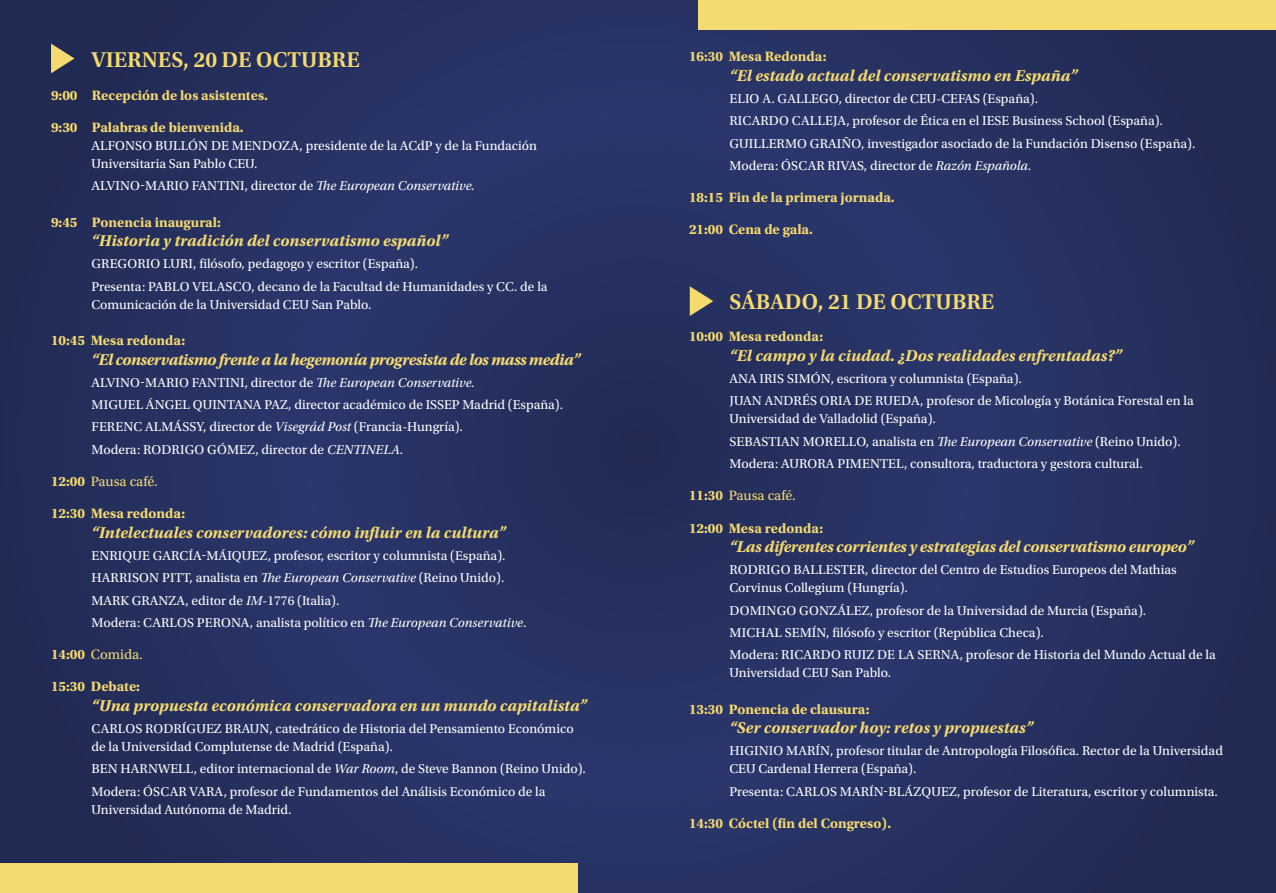
<style>
.page{position:relative;width:1276px;height:893px;background:#fff}
.page>*{position:absolute;margin:0;border:0;box-sizing:border-box;transform-origin:0 0}
.t1{font:600 22.5px "Utopia Std";color:#f5da6f}
.t2{font:italic 700 16.5px "Utopia Std";color:#f5da6f}
.t3{font:italic 700 16.5px "Utopia Std";letter-spacing:-.03em;color:#f5da6f}
.t4{font:italic 700 16.5px "Utopia Std";letter-spacing:-.02em;color:#f5da6f}
.t5{font:700 14.25px "Utopia Std";color:#f5da6f}
.t6{font:14.25px "Utopia Std";color:#f5da6f}
.t7{font:13.5px/18px "Utopia Std";color:#fff}
.s1{font-style:italic}
.s2{font-weight:700}
</style>
<div class="page">
<div style="left:0;top:0;width:1276px;height:893px;background:linear-gradient(to right,#263161,#263161)"></div>
<div style="left:698px;top:0;width:578px;height:30px;background:#f5da6f"></div>
<div style="left:0;top:863px;width:577px;height:30px;background:#f5da6f"></div>
<svg style="left:51px;top:44px;width:24px;height:29px"></svg>
<svg style="left:690px;top:286px;width:23px;height:30px"></svg>
<p class="t1" style="left:91px;top:47px;width:270px">VIERNES, 20 DE OCTUBRE</p>
<p class="t5" style="left:51px;top:87px;width:218px">9:00 Recepción de los asistentes.</p>
<p class="t5" style="left:51px;top:119px;width:194px">9:30 Palabras de bienvenida.</p>
<p class="t7" style="left:91px;top:137px;width:447px">ALFONSO BULLÓN DE MENDOZA, presidente de la ACdP y de la Fundación<br>Universitaria San Pablo CEU.</p>
<p class="t7" style="left:91px;top:177px;width:385px">ALVINO-MARIO FANTINI, director de <span class="s1">The European Conservative.</span></p>
<p class="t5" style="left:51px;top:214px;width:171px">9:45 Ponencia inaugural:</p>
<p class="t2" style="left:91px;top:231px;width:358px">“Historia y tradición del conservatismo español”</p>
<p class="t7" style="left:91px;top:255px;width:328px">GREGORIO LURI, filósofo, pedagogo y escritor (España).</p>
<p class="t7" style="left:91px;top:278px;width:458px">Presenta: PABLO VELASCO, decano de la Facultad de Humanidades y CC. de la<br>Comunicación de la Universidad CEU San Pablo.</p>
<p class="t5" style="left:51px;top:332px;width:136px">10:45 Mesa redonda:</p>
<p class="t3" style="left:91px;top:350px;width:491px">“El conservatismo frente a la hegemonía progresista de los mass media”</p>
<p class="t7" style="left:91px;top:374px;width:385px">ALVINO-MARIO FANTINI, director de <span class="s1">The European Conservative.</span></p>
<p class="t7" style="left:91px;top:396px;width:473px">MIGUEL ÁNGEL QUINTANA PAZ, director académico de ISSEP Madrid (España).</p>
<p class="t7" style="left:91px;top:418px;width:373px">FERENC ALMÁSSY, director de <span class="s1">Visegrád Post</span> (Francia-Hungría).</p>
<p class="t7" style="left:91px;top:441px;width:313px">Modera: RODRIGO GÓMEZ, director de <span class="s1">CENTINELA</span>.</p>
<p class="t6" style="left:51px;top:474px;width:108px"><span class="s2">12:00</span> Pausa café.</p>
<p class="t5" style="left:51px;top:505px;width:136px">12:30 Mesa redonda:</p>
<p class="t2" style="left:91px;top:523px;width:416px">“Intelectuales conservadores: cómo influir en la cultura”</p>
<p class="t7" style="left:91px;top:547px;width:415px">ENRIQUE GARCÍA-MÁIQUEZ, profesor, escritor y columnista (España).</p>
<p class="t7" style="left:91px;top:569px;width:414px">HARRISON PITT, analista en <span class="s1">The European Conservative</span> (Reino Unido).</p>
<p class="t7" style="left:91px;top:591px;width:249px">MARK GRANZA, editor de <span class="s1">IM</span>-1776 (Italia).</p>
<p class="t7" style="left:91px;top:614px;width:436px">Modera: CARLOS PERONA, analista político en <span class="s1">The European Conservative</span>.</p>
<p class="t6" style="left:51px;top:647px;width:93px"><span class="s2">14:00</span> Comida.</p>
<p class="t5" style="left:51px;top:678px;width:91px">15:30 Debate:</p>
<p class="t2" style="left:91px;top:696px;width:497px">“Una propuesta económica conservadora en un mundo capitalista”</p>
<p class="t7" style="left:91px;top:720px;width:484px">CARLOS RODRÍGUEZ BRAUN, catedrático de Historia del Pensamiento Económico de la Universidad Complutense de Madrid (España).</p>
<p class="t7" style="left:91px;top:760px;width:496px">BEN HARNWELL, editor internacional de <span class="s1">War Room</span>, de Steve Bannon (Reino Unido).</p>
<p class="t7" style="left:91px;top:782px;width:455px">Modera: ÓSCAR VARA, profesor de Fundamentos del Análisis Económico de la<br>Universidad Autónoma de Madrid.</p>
<p class="t5" style="left:689px;top:48px;width:139px">16:30 Mesa Redonda:</p>
<p class="t2" style="left:729px;top:66px;width:350px">“El estado actual del conservatismo en España”</p>
<p class="t7" style="left:729px;top:90px;width:310px">ELIO A. GALLEGO, director de CEU-CEFAS (España).</p>
<p class="t7" style="left:729px;top:112px;width:435px">RICARDO CALLEJA, profesor de Ética en el IESE Business School (España).</p>
<p class="t7" style="left:729px;top:135px;width:467px">GUILLERMO GRAIÑO, investigador asociado de la Fundación Disenso (España).</p>
<p class="t7" style="left:729px;top:157px;width:303px">Modera: ÓSCAR RIVAS, director de <span class="s1">Razón Española</span>.</p>
<p class="t5" style="left:689px;top:189px;width:207px">18:15 Fin de la primera jornada.</p>
<p class="t5" style="left:689px;top:222px;width:125px">21:00 Cena de gala.</p>
<p class="t1" style="left:729px;top:289px;width:266px">SÁBADO, 21 DE OCTUBRE</p>
<p class="t5" style="left:689px;top:329px;width:136px">10:00 Mesa redonda:</p>
<p class="t2" style="left:729px;top:346px;width:394px">“El campo y la ciudad. ¿Dos realidades enfrentadas?”</p>
<p class="t7" style="left:729px;top:370px;width:294px">ANA IRIS SIMÓN, escritora y columnista (España).</p>
<p class="t7" style="left:729px;top:392px;width:466px">JUAN ANDRÉS ORIA DE RUEDA, profesor de Micología y Botánica Forestal en la<br>Universidad de Valladolid (España).</p>
<p class="t7" style="left:729px;top:433px;width:453px">SEBASTIAN MORELLO, analista en <span class="s1">The European Conservative</span> (Reino Unido).</p>
<p class="t7" style="left:729px;top:455px;width:415px">Modera: AURORA PIMENTEL, consultora, traductora y gestora cultural.</p>
<p class="t6" style="left:689px;top:488px;width:108px"><span class="s2">11:30</span> Pausa café.</p>
<p class="t5" style="left:689px;top:520px;width:136px">12:00 Mesa redonda:</p>
<p class="t4" style="left:729px;top:537px;width:466px">“Las diferentes corrientes y estrategias del conservatismo europeo”</p>
<p class="t7" style="left:729px;top:561px;width:449px">RODRIGO BALLESTER, director del Centro de Estudios Europeos del Mathias<br>Corvinus Collegium (Hungría).</p>
<p class="t7" style="left:729px;top:601px;width:418px">DOMINGO GONZÁLEZ, profesor de la Universidad de Murcia (España).</p>
<p class="t7" style="left:729px;top:624px;width:316px">MICHAL SEMÍN, filósofo y escritor (República Checa).</p>
<p class="t7" style="left:729px;top:646px;width:488px">Modera: RICARDO RUIZ DE LA SERNA, profesor de Historia del Mundo Actual de la<br>Universidad CEU San Pablo.</p>
<p class="t5" style="left:689px;top:701px;width:182px">13:30 Ponencia de clausura:</p>
<p class="t2" style="left:729px;top:718px;width:305px">“Ser conservador hoy: retos y propuestas”</p>
<p class="t7" style="left:729px;top:742px;width:495px">HIGINIO MARÍN, profesor titular de Antropología Filosófica. Rector de la Universidad<br>CEU Cardenal Herrera (España).</p>
<p class="t7" style="left:729px;top:782px;width:490px">Presenta: CARLOS MARÍN-BLÁZQUEZ, profesor de Literatura, escritor y columnista.</p>
<p class="t5" style="left:689px;top:815px;width:204px">14:30 Cóctel (fin del Congreso).</p>
</div>
